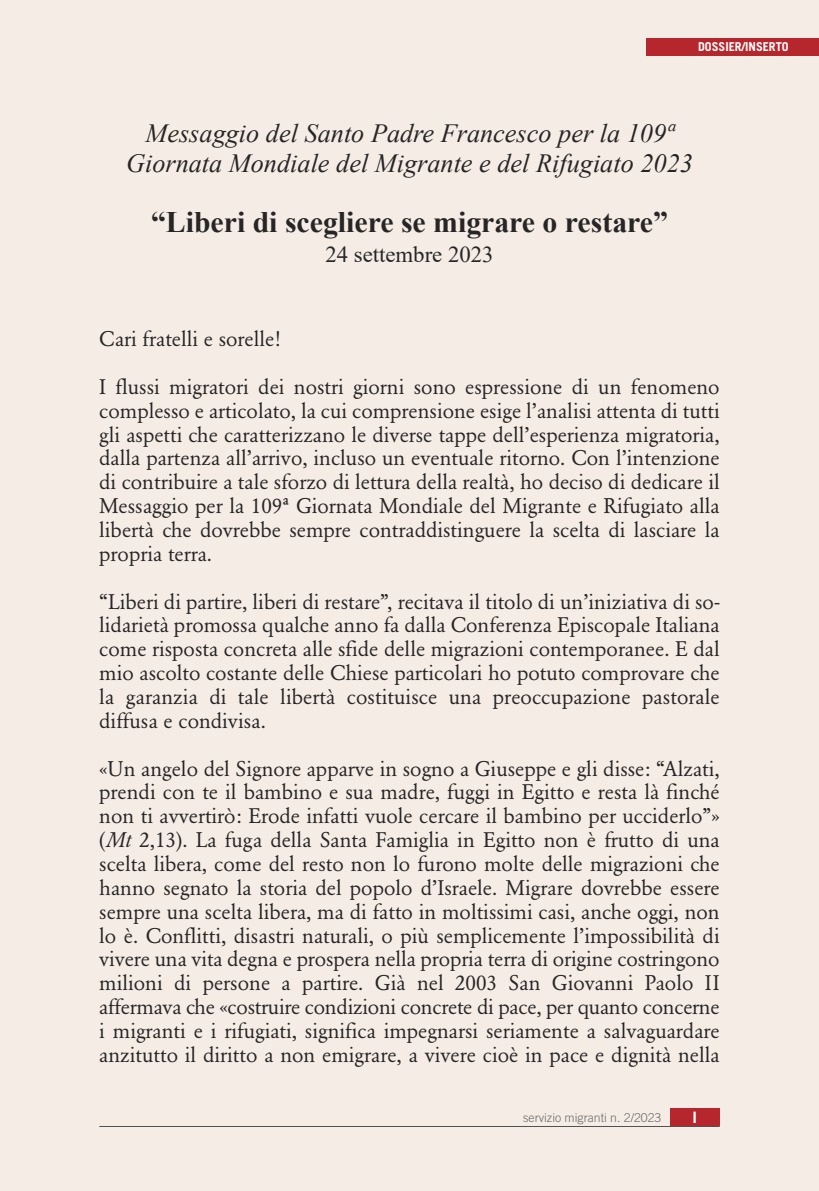
<style>
.page{position:relative;width:819px;height:1191px;background:#f5ede5}
.page>*{position:absolute;margin:0;border:0;box-sizing:border-box;transform-origin:0 0}
.t1{font:700 29.75px "Times New Roman";color:#272526}
.t2{font:italic 26.25px/29.9px "Times New Roman";color:#272526;text-align:center}
.t3{font:22.75px "Times New Roman";color:#272526}
.t4{font:21px/23.8px "Garamond BE";color:#272526;text-align:justify}
.t5{font:15.75px "Trade Gothic Bold Two";color:#fff}
.t6{font:300 12.25px "Trade Gothic";color:#686767}
.t7{font:700 12.25px "Trade Gothic";color:#fff}
.s1{font-style:italic}
</style>
<div class="page">
<div style="left:670px;top:1108px;width:49px;height:17px;background:#b5272d"></div>
<hr style="left:99px;top:1126px;width:620px;height:1px;background:#525152">
<div style="left:646px;top:39px;width:173px;height:17px;background:#b5272d"></div>
<p class="t7" style="left:698px;top:42px;width:92px">DOSSIER/INSERTO</p>
<p class="t2" style="left:126px;top:118px;width:568px">Messaggio del Santo Padre Francesco per la 109ª<br>Giornata Mondiale del Migrante e del Rifugiato 2023</p>
<p class="t1" style="left:151px;top:206px;width:518px">“Liberi di scegliere se migrare o restare”</p>
<p class="t3" style="left:325px;top:242px;width:170px">24 settembre 2023</p>
<p class="t4" style="left:99px;top:329px;width:183px">Cari fratelli e sorelle!</p>
<p class="t4" style="left:99px;top:376px;width:622px">I flussi migratori dei nostri giorni sono espressione di un fenomeno complesso e articolato, la cui comprensione esige l’analisi attenta di tutti gli aspetti che caratterizzano le diverse tappe dell’esperienza migratoria, dalla partenza all’arrivo, incluso un eventuale ritorno. Con l’intenzione di contribuire a tale sforzo di lettura della realtà, ho deciso di dedicare il Messaggio per la 109ª Giornata Mondiale del Migrante e Rifugiato alla libertà che dovrebbe sempre contraddistinguere la scelta di lasciare la propria terra.</p>
<p class="t4" style="left:99px;top:591px;width:622px">“Liberi di partire, liberi di restare”, recitava il titolo di un’iniziativa di so&shy;lidarietà promossa qualche anno fa dalla Conferenza Episcopale Italiana come risposta concreta alle sfide delle migrazioni contemporanee. E dal mio ascolto costante delle Chiese particolari ho potuto comprovare che la garanzia di tale libertà costituisce una preoccupazione pastorale diffusa e condivisa.</p>
<p class="t4" style="left:99px;top:758px;width:622px">«Un angelo del Signore apparve in sogno a Giuseppe e gli disse: “Alzati, prendi con te il bambino e sua madre, fuggi in Egitto e resta là finché non ti avvertirò: Erode infatti vuole cercare il bambino per ucciderlo”» (<span class="s1">Mt</span> 2,13). La fuga della Santa Famiglia in Egitto non è frutto di una scelta libera, come del resto non lo furono molte delle migrazioni che hanno segnato la storia del popolo d’Israele. Migrare dovrebbe essere sempre una scelta libera, ma di fatto in moltissimi casi, anche oggi, non lo è. Conflitti, disastri naturali, o più semplicemente l’impossibilità di vivere una vita degna e prospera nella propria terra di origine costringono milioni di persone a partire. Già nel 2003 San Giovanni Paolo II affermava che «costruire condizioni concrete di pace, per quanto concerne i migranti e i rifugiati, significa impegnarsi seriamente a salvaguardare anzitutto il diritto a non emigrare, a vivere cioè in pace e dignità nella</p>
<p class="t6" style="left:523px;top:1112px;width:140px">servizio migranti n. 2/2023</p>
<p class="t5" style="left:692px;top:1111px;width:7px">I</p>
</div>
